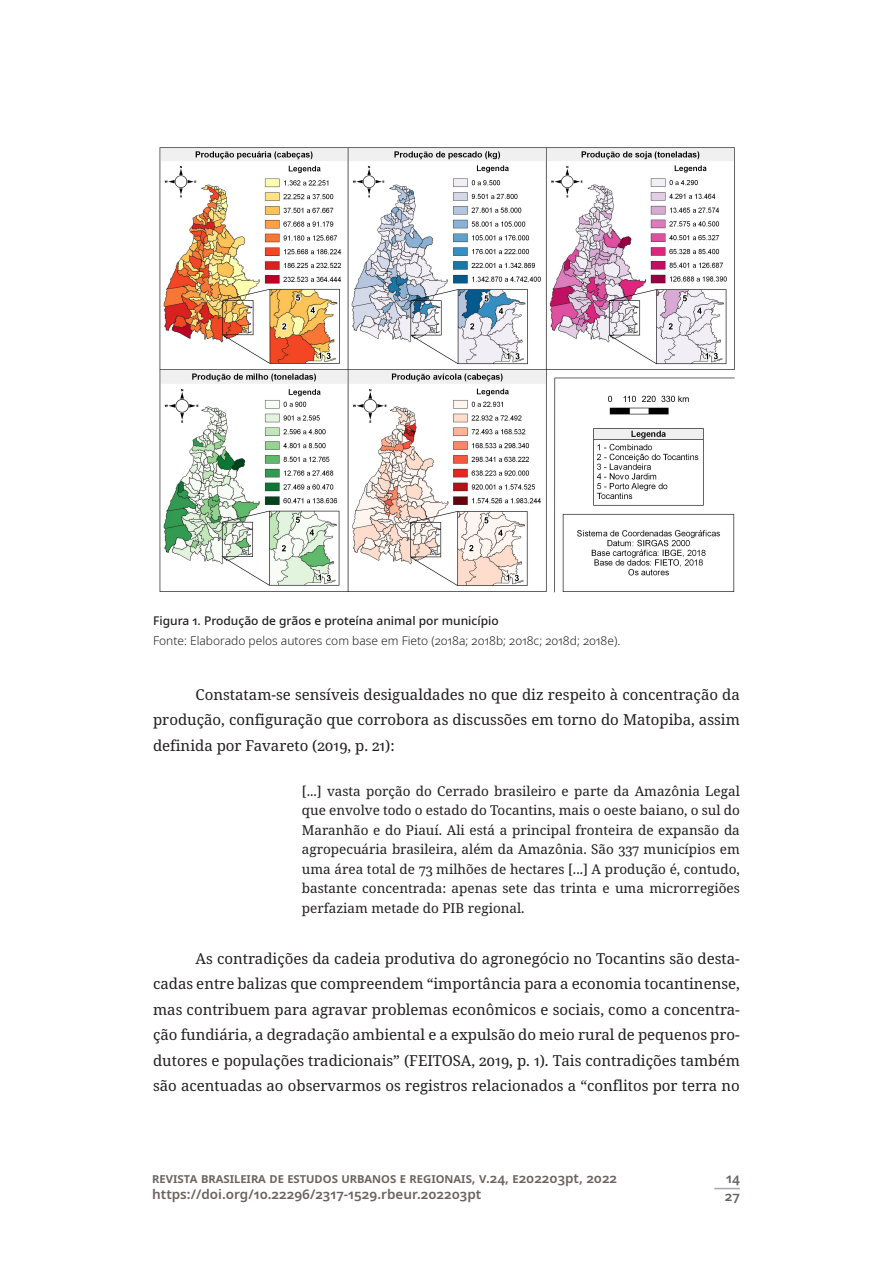
<style>
.page{position:relative;width:893px;height:1263px;background:#fff}
.page>*{position:absolute;margin:0;border:0;box-sizing:border-box;transform-origin:0 0}
.texto_nor_dep{font:15px/25.5px "Noto Serif";color:#231f20;text-align:justify}
.texto_nor_ant_dep{font:15px/25.5px "Noto Serif";color:#231f20;text-align:justify}
.texto_nor_cit{font:13.5px/19.5px "Noto Serif";color:#231f20;text-align:justify}
.t1{font:600 13.5px/16.5px "Noto Sans";color:#6b6360}
.legenda_esq{font:300 12px "Noto Sans";color:#231f20}
.titulo_tab_fig{font:500 12px "Noto Sans";color:#231f20}
</style>
<div class="page">
<svg style="left:714px;top:1188px;width:26px;height:1px"></svg>
<img style="left:159px;top:147px;width:576px;height:446px">
<p class="titulo_tab_fig" style="left:153px;top:613px;width:347px">Figura 1. Produção de grãos e proteína animal por município</p>
<p class="legenda_esq" style="left:153px;top:632px;width:469px">Fonte: Elaborado pelos autores com base em Fieto (2018a; 2018b; 2018c; 2018d; 2018e).</p>
<p class="texto_nor_ant_dep" style="left:153px;top:682px;width:588px;text-indent:43px">Constatam-se sensíveis desigualdades no que diz respeito à concentração da produção, configuração que corrobora as discussões em torno do Matopiba, assim definida por Favareto (2019, p. 21):</p>
<p class="texto_nor_cit" style="left:302px;top:782px;width:439px">[...] vasta porção do Cerrado brasileiro e parte da Amazônia Legal que envolve todo o estado do Tocantins, mais o oeste baiano, o sul do Maranhão e do Piauí. Ali está a principal fronteira de expansão da agropecuária brasileira, além da Amazônia. São 337 municípios em uma área total de 73 milhões de hectares [...] A produção é, contudo, bastante concentrada: apenas sete das trinta e uma microrregiões perfaziam metade do PIB regional.</p>
<p class="texto_nor_dep" style="left:153px;top:946px;width:588px;text-indent:43px">As contradições da cadeia produtiva do agronegócio no Tocantins são desta&shy;cadas entre balizas que compreendem “importância para a economia tocantinense, mas contribuem para agravar problemas econômicos e sociais, como a concentra&shy;ção fundiária, a degradação ambiental e a expulsão do meio rural de pequenos pro&shy;dutores e populações tradicionais” (FEITOSA, 2019, p. 1). Tais contradições também são acentuadas ao observarmos os registros relacionados a “conflitos por terra no</p>
<p class="t1" style="left:152px;top:1170px;width:466px">REVISTA BRASILEIRA DE ESTUDOS URBANOS E REGIONAIS, V.24, E202203PT, 2022<br>HTTPS://DOI.ORG/10.22296/2317-1529.RBEUR.202203PT</p>
<p class="t1" style="left:725px;top:1169px;width:17px;line-height:18.6px">14<br>27</p>
</div>
